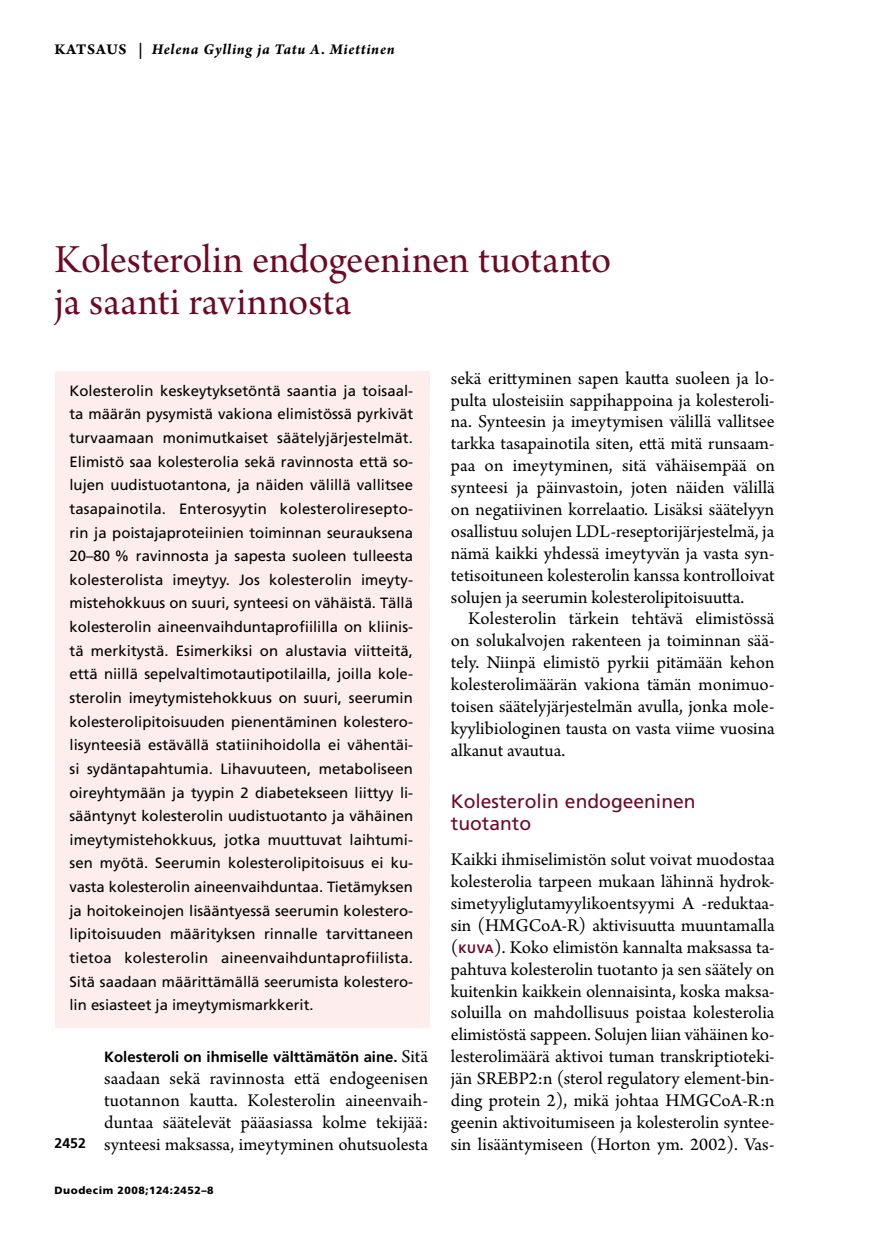
<style>
.page{position:relative;width:874px;height:1241px;background:#fff}
.page>*{position:absolute;margin:0;border:0;box-sizing:border-box;transform-origin:0 0}
.t1{font:42px/42px "Arno Pro Subhead";color:#6d0924}
.t2{font:19.25px/21.9px "Frutiger LT Std";color:#6d0924}
.t3{font:18.9px/21.9px "Arno Pro";color:#000;text-align:justify}
.t4{font:italic 700 15.75px "Arno Pro";letter-spacing:.045em;color:#000}
.t5{font:14.88px/23.6px "Frutiger LT Std";color:#000;text-align:justify}
.t6{font:700 14.88px "Frutiger LT Std";color:#000}
.t7{font:700 14px "Frutiger LT Std";color:#000}
.t8{font:900 10.5px "Frutiger LT Std";letter-spacing:.05em;color:#000}
.s1{font-family:"Arno Pro Bold Sm Text";font-weight:400;font-style:normal}
.s2{font-family:"Arno Pro";font-weight:400;font-size:18.9px}
.s3{font-family:"Frutiger LT Std";font-weight:700;font-size:12.25px;color:#6d0924}
</style>
<div class="page">
<div style="left:55px;top:371px;width:374px;height:656px;background:#fdedec"></div>
<p class="t4" style="left:55px;top:40px;width:341px"><span class="s1">KATSAUS |</span> Helena Gylling ja Tatu A. Miettinen</p>
<h1 class="t1" style="left:55px;top:241px;width:558px">Kolesterolin endogeeninen tuotanto ja saanti ravinnosta</h1>
<p class="t5" style="left:69px;top:379px;width:345px">Kolesterolin keskeytyksetöntä saantia ja toisaal‑ ta määrän pysymistä vakiona elimistössä pyrkivät turvaamaan monimutkaiset säätelyjärjestelmät.<br>Elimistö saa kolesterolia sekä ravinnosta että so‑ lujen uudistuotantona, ja näiden välillä vallitsee tasapainotila. Enterosyytin kolesteroliresepto‑ rin ja poistajaproteiinien toiminnan seurauksena 20–80 % ravinnosta ja sapesta suoleen tulleesta kolesterolista imeytyy. Jos kolesterolin imeyty‑ mistehokkuus on suuri, synteesi on vähäistä. Tällä kolesterolin aineenvaihduntaprofiililla on kliinis‑ tä merkitystä. Esimerkiksi on alustavia viitteitä, että niillä sepelvaltimotautipotilailla, joilla kole‑ sterolin imeytymistehokkuus on suuri, seerumin kolesterolipitoisuuden pienentäminen kolestero‑ lisynteesiä estävällä statiinihoidolla ei vähentäi‑ si sydäntapahtumia. Lihavuuteen, metaboliseen oireyhtymään ja tyypin 2 diabetekseen liittyy li‑ sääntynyt kolesterolin uudistuotanto ja vähäinen imeytymistehokkuus, jotka muuttuvat laihtumi‑ sen myötä. Seerumin kolesterolipitoisuus ei ku‑ vasta kolesterolin aineenvaihduntaa. Tietämyksen ja hoitokeinojen lisääntyessä seerumin kolestero‑ lipitoisuuden määrityksen rinnalle tarvittaneen tietoa kolesterolin aineenvaihduntaprofiilista.<br>Sitä saadaan määrittämällä seerumista kolestero‑ lin esiasteet ja imeytymismarkkerit.</p>
<p class="t6" style="left:104px;top:1048px;width:325px">Kolesteroli on ihmiselle välttämätön aine. <span class="s2">Sitä</span></p>
<p class="t3" style="left:104px;top:1068px;width:325px">saadaan sekä ravinnosta että endogeenisen tuotannon kautta. Kolesterolin aineenvaih&shy;duntaa säätelevät pääasiassa kolme tekijää: synteesi maksassa, imeytyminen ohutsuolesta</p>
<p class="t7" style="left:55px;top:1134px;width:33px">2452</p>
<p class="t8" style="left:55px;top:1183px;width:160px">Duodecim 2008;124:2452–8</p>
<p class="t3" style="left:450px;top:368px;width:325px">sekä erittyminen sapen kautta suoleen ja lo&shy;pulta ulosteisiin sappihappoina ja kolesteroli&shy;na. Synteesin ja imeytymisen välillä vallitsee tarkka tasapainotila siten, että mitä runsaam&shy;paa on imeytyminen, sitä vähäisempää on synteesi ja päinvastoin, joten näiden välillä on negatiivinen korrelaatio. Lisäksi säätelyyn osallistuu solujen LDL-reseptorijärjestelmä, ja nämä kaikki yhdessä imeytyvän ja vasta syn&shy;tetisoituneen kolesterolin kanssa kontrolloivat solujen ja seerumin kolesterolipitoisuutta.</p>
<p class="t3" style="left:450px;top:608px;width:325px;text-indent:17px">Kolesterolin tärkein tehtävä elimistössä on solukalvojen rakenteen ja toiminnan sää&shy;tely. Niinpä elimistö pyrkii pitämään kehon kolesterolimäärän vakiona tämän monimuo&shy;toisen säätelyjärjestelmän avulla, jonka mole&shy;kyylibiologinen tausta on vasta viime vuosina alkanut avautua.</p>
<p class="t2" style="left:450px;top:790px;width:246px">Kolesterolin endogeeninen tuotanto</p>
<p class="t3" style="left:450px;top:849px;width:325px">Kaikki ihmiselimistön solut voivat muodostaa kolesterolia tarpeen mukaan lähinnä hydrok&shy;simetyyliglutamyylikoentsyymi A ‑reduktaa&shy;sin (HMGCoA-R) aktivisuutta muuntamalla (<span class="s3">k uva</span>). Koko elimistön kannalta maksassa ta&shy;pahtuva kolesterolin tuotanto ja sen säätely on kuitenkin kaikkein olennaisinta, koska maksa&shy;soluilla on mahdollisuus poistaa kolesterolia elimistöstä sappeen. Solujen liian vähäinen ko&shy;lesterolimäärä aktivoi tuman transkriptioteki&shy;jän SREBP2:n (sterol regulatory element-bin&shy;ding protein 2), mikä johtaa HMGCoA-R:n geenin aktivoitumiseen ja kolesterolin syntee&shy;sin lisääntymiseen (Horton ym. 2002). Vas-</p>
</div>
